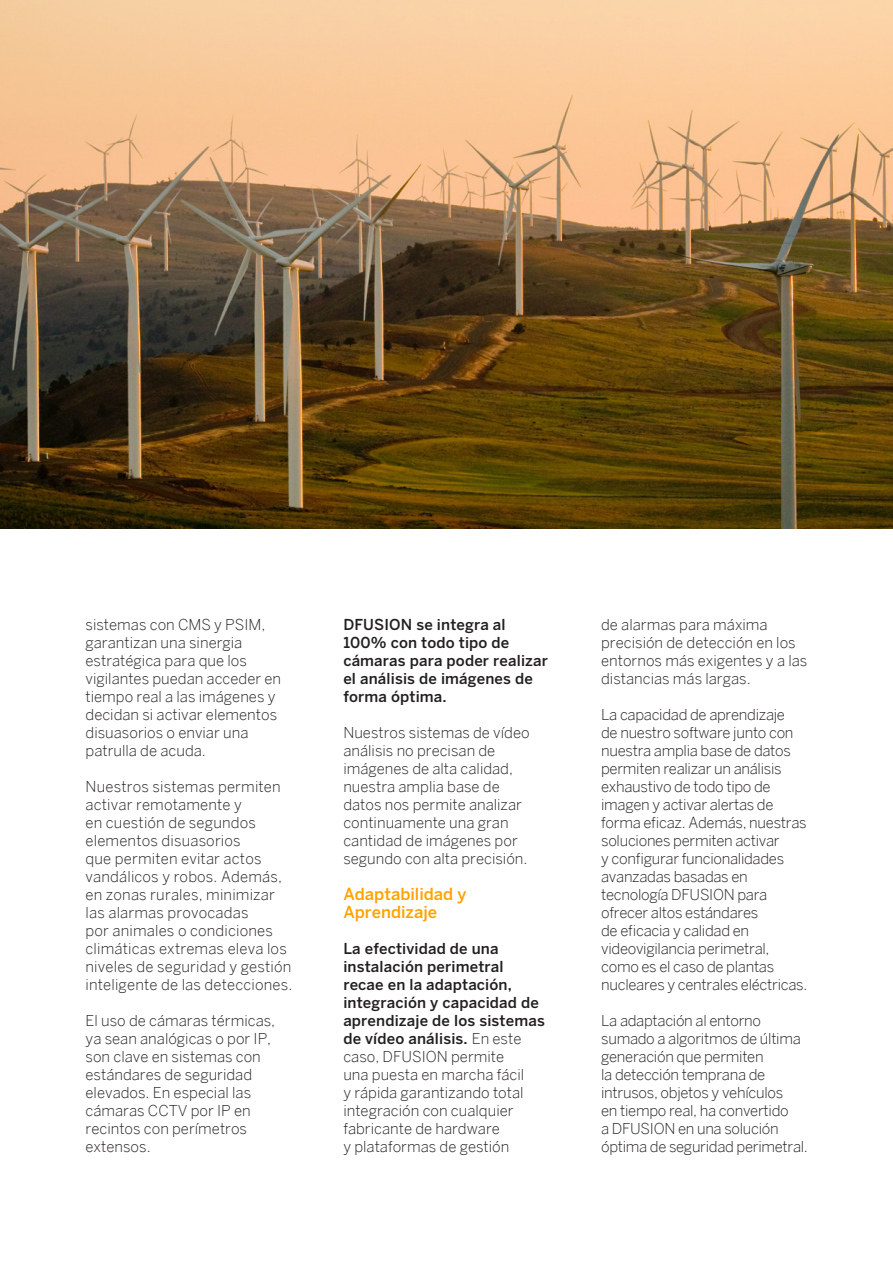
<style>
.page{position:relative;width:893px;height:1263px;background:#fff}
.page>*{position:absolute;margin:0;border:0;box-sizing:border-box;transform-origin:0 0}
.t1{font:500 16.5px/18px "Benton Sans";color:#ffa300}
.t2{font:300 15px/18px "Benton Sans";color:#231f20}
.t3{font:300 15px/18px "Benton Sans";letter-spacing:-.02em;color:#231f20}
.t4{font:500 15px/18px "Benton Sans";letter-spacing:.01em;color:#231f20}
.s1{font-weight:500}
</style>
<div class="page">
<img style="left:0;top:0;width:893px;height:529px">
<p class="t2" style="left:86px;top:615px;width:197px">sistemas con CMS y PSIM, garantizan una sinergia estratégica para que los vigilantes puedan acceder en tiempo real a las imágenes y decidan si activar elementos disuasorios o enviar una patrulla de acuda.</p>
<p class="t2" style="left:86px;top:777px;width:208px">Nuestros sistemas permiten activar remotamente y<br>en cuestión de segundos elementos disuasorios<br>que permiten evitar actos vandálicos y robos. Además, en zonas rurales, minimizar las alarmas provocadas<br>por animales o condiciones climáticas extremas eleva los niveles de seguridad y gestión inteligente de las detecciones.</p>
<p class="t2" style="left:86px;top:1011px;width:191px">El uso de cámaras térmicas, ya sean analógicas o por IP, son clave en sistemas con estándares de seguridad elevados. En especial las cámaras CCTV por IP en recintos con perímetros extensos.</p>
<p class="t4" style="left:343px;top:615px;width:206px">DFUSION se integra al<br>100% con todo tipo de cámaras para poder realizar el análisis de imágenes de forma óptima.</p>
<p class="t2" style="left:343px;top:723px;width:188px">Nuestros sistemas de vídeo análisis no precisan de imágenes de alta calidad, nuestra amplia base de datos nos permite analizar continuamente una gran cantidad de imágenes por segundo con alta precisión.</p>
<p class="t1" style="left:343px;top:885px;width:125px">Adaptabilidad y<br>Aprendizaje</p>
<p class="t2" style="left:343px;top:939px;width:203px"><span class="s1">La efectividad de una instalación perimetral recae en la adaptación, integración y capacidad de aprendizaje de los sistemas de vídeo análisis.</span> En este caso, DFUSION permite<br>una puesta en marcha fácil<br>y rápida garantizando total integración con cualquier fabricante de hardware<br>y plataformas de gestión</p>
<p class="t2" style="left:601px;top:615px;width:208px">de alarmas para máxima precisión de detección en los entornos más exigentes y a las distancias más largas.</p>
<p class="t3" style="left:601px;top:705px;width:208px">La capacidad de aprendizaje<br>de nuestro software junto con nuestra amplia base de datos permiten realizar un análisis exhaustivo de todo tipo de imagen y activar alertas de forma eficaz. Además, nuestras soluciones permiten activar<br>y configurar funcionalidades avanzadas basadas en tecnología DFUSION para ofrecer altos estándares<br>de eficacia y calidad en videovigilancia perimetral, como es el caso de plantas nucleares y centrales eléctricas.</p>
<p class="t3" style="left:601px;top:1011px;width:208px">La adaptación al entorno sumado a algoritmos de última generación que permiten<br>la detección temprana de intrusos, objetos y vehículos<br>en tiempo real, ha convertido<br>a DFUSION en una solución óptima de seguridad perimetral.</p>
</div>
